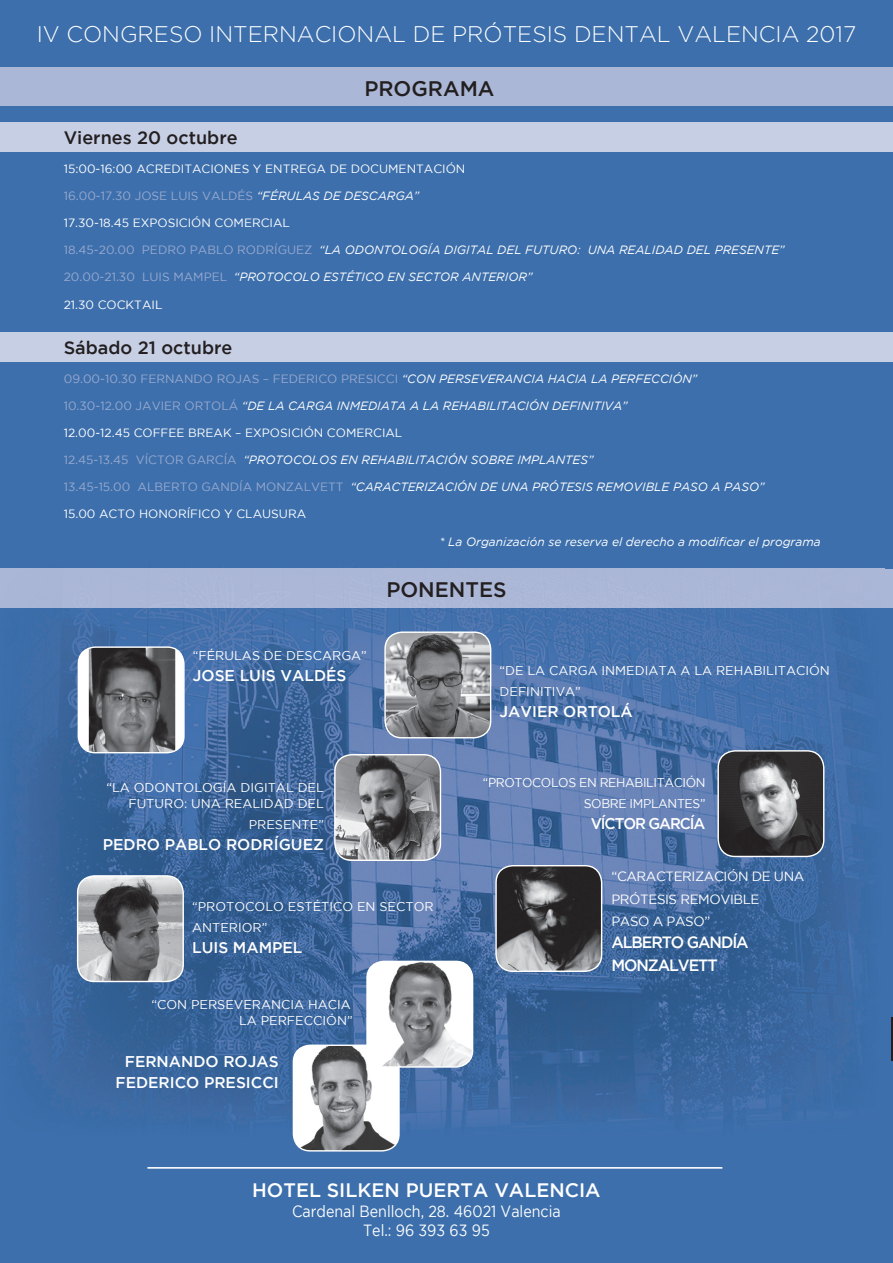
<style>
.page{position:relative;width:893px;height:1263px;background:#3c6fac}
.page>*{position:absolute;margin:0;border:0;box-sizing:border-box;transform-origin:0 0}
.t1{font:300 22.5px "Gotham";color:#fff}
.t2{font:500 21px "Gotham";color:#231f20}
.t3{font:500 19.5px "Gotham";color:#fff}
.t4{font:500 18px "Gotham";color:#231f20}
.t5{font:500 16.35px/22.4px "Gotham";letter-spacing:-.07em;color:#fff}
.t6{font:16.2px/19.5px "Gotham";color:#fff;text-align:center;scale:.88 1}
.t7{font:500 15.45px/21.1px "Gotham";color:#fff;text-align:center}
.t8{font:500 15.45px "Gotham";letter-spacing:-.07em;color:#fff}
.t9{font:13.35px/22.4px "Gotham";letter-spacing:-.03em;color:#fff}
.t10{font:12.75px/21.1px "Gotham";color:#fff}
.t11{font:12.75px/21.1px "Gotham";letter-spacing:-.03em;color:#fff;text-align:right}
.t12{font:italic 12px "Gotham";color:#fff}
.t13{font:12px "Gotham";color:#fff}
.t14{font:12px "Gotham";color:#99a9cf}
.s1{font-style:italic;color:#fff}
.s2{font-style:normal;color:#99a9cf}
.s3{font-style:normal;color:#3c6fac}
</style>
<div class="page">
<hr style="left:147px;top:1167px;width:575px;height:2px;background:#fff">
<img style="left:0;top:568px;width:884px;height:568px">
<div style="left:78px;top:647px;width:106px;height:106px;background:#fff;border-radius:17px"></div>
<img style="left:89px;top:648px;width:86px;height:105px">
<div style="left:78px;top:646px;width:107px;height:107px;border:1px solid #fff;border-radius:17px"></div>
<img style="left:78px;top:876px;width:105px;height:105px">
<div style="left:77px;top:875px;width:107px;height:107px;border:1px solid #fff;border-radius:17px"></div>
<img style="left:385px;top:632px;width:106px;height:106px">
<div style="left:384px;top:631px;width:107px;height:107px;border:1px solid #fff;border-radius:17px"></div>
<img style="left:496px;top:866px;width:106px;height:105px">
<div style="left:495px;top:865px;width:107px;height:107px;border:1px solid #fff;border-radius:17px"></div>
<img style="left:718px;top:751px;width:106px;height:105px">
<div style="left:717px;top:750px;width:107px;height:107px;border:1px solid #fff;border-radius:17px"></div>
<img style="left:335px;top:755px;width:105px;height:105px">
<div style="left:334px;top:754px;width:107px;height:107px;border:1px solid #fff;border-radius:17px"></div>
<img style="left:293px;top:1045px;width:106px;height:106px">
<div style="left:293px;top:1044px;width:107px;height:107px;border:1px solid #fff;border-radius:17px"></div>
<img style="left:367px;top:961px;width:106px;height:106px">
<div style="left:366px;top:961px;width:107px;height:107px;border:1px solid #fff;border-radius:17px"></div>
<div style="left:884px;top:569px;width:9px;height:38px;background:#abb7d7"></div>
<div style="left:0;top:569px;width:884px;height:38px;background:#abb7d7"></div>
<div style="left:0;top:123px;width:893px;height:29px;background:#c7cfe5"></div>
<div style="left:0;top:332px;width:893px;height:30px;background:#c7cfe5"></div>
<div style="left:0;top:67px;width:893px;height:39px;background:#abb7d7"></div>
<hr style="left:891px;top:1017px;width:2px;height:44px;background:#231f20">
<h1 class="t1" style="left:37px;top:22px;width:821px">IV CONGRESO INTERNACIONAL DE PRÓTESIS DENTAL VALENCIA 2017</h1>
<h2 class="t2" style="left:364px;top:76px;width:132px">PROGRAMA</h2>
<h3 class="t4" style="left:64px;top:127px;width:175px">Viernes 20 octubre</h3>
<p class="t13" style="left:64px;top:162px;width:403px">15:00-16:00 ACREDITACIONES Y ENTREGA DE DOCUMENTACIÓN</p>
<p class="t14" style="left:64px;top:189px;width:357px">16.00-17.30 JOSE LUIS VALDÉS <span class="s1">“FÉRULAS DE DESCARGA”</span></p>
<p class="t13" style="left:64px;top:216px;width:228px">17.30-18.45 EXPOSICIÓN COMERCIAL</p>
<p class="t12" style="left:64px;top:243px;width:722px"><span class="s2">18.45-20.00 PEDRO PABLO RODRÍGUEZ</span><span class="s3">:</span> “LA ODONTOLOGÍA DIGITAL DEL FUTURO: UNA REALIDAD DEL PRESENTE”</p>
<p class="t12" style="left:64px;top:270px;width:470px"><span class="s2">20.00-21.30 LUIS MAMPEL</span><span class="s3">:</span> “PROTOCOLO ESTÉTICO EN SECTOR ANTERIOR”</p>
<p class="t13" style="left:64px;top:298px;width:100px">21.30 COCKTAIL</p>
<h3 class="t4" style="left:64px;top:337px;width:170px">Sábado 21 octubre</h3>
<p class="t14" style="left:64px;top:372px;width:635px">09.00-10.30 FERNANDO ROJAS – FEDERICO PRESICCI <span class="s1">“CON PERSEVERANCIA HACIA LA PERFECCIÓN”</span></p>
<p class="t12" style="left:64px;top:399px;width:565px"><span class="s2">10.30-12.00 JAVIER ORTOLÁ</span> “DE LA CARGA INMEDIATA A LA REHABILITACIÓN DEFINITIVA”</p>
<p class="t13" style="left:64px;top:426px;width:340px">12.00-12.45 COFFEE BREAK – EXPOSICIÓN COMERCIAL</p>
<p class="t12" style="left:64px;top:453px;width:531px"><span class="s2">12.45-13.45 VÍCTOR GARCÍA</span><span class="s3">:</span> “PROTOCOLOS EN REHABILITACIÓN SOBRE IMPLANTES”</p>
<p class="t12" style="left:64px;top:480px;width:702px"><span class="s2">13.45-15.00 ALBERTO GANDÍA MONZALVETT</span><span class="s3">:</span> “CARACTERIZACIÓN DE UNA PRÓTESIS REMOVIBLE PASO A PASO”</p>
<p class="t13" style="left:64px;top:507px;width:244px">15.00 ACTO HONORÍFICO Y CLAUSURA</p>
<p class="t12" style="left:439px;top:535px;width:383px">* La Organización se reserva el derecho a modificar el programa</p>
<p class="t10" style="left:193px;top:644px;width:176px">“FÉRULAS DE DESCARGA”</p>
<p class="t7" style="left:193px;top:664px;width:155px">JOSE LUIS VALDÉS</p>
<h2 class="t2" style="left:386px;top:578px;width:122px">PONENTES</h2>
<p class="t10" style="left:500px;top:659px;width:332px">“DE LA CARGA INMEDIATA A LA REHABILITACIÓN<br>DEFINITIVA”</p>
<p class="t7" style="left:500px;top:700px;width:135px">JAVIER ORTOLÁ</p>
<p class="t10" style="left:106px;top:780px;width:219px;line-height:15.5px;text-align:right">“LA ODONTOLOGÍA DIGITAL DEL<br>FUTURO: UNA REALIDAD DEL</p>
<p class="t10" style="left:249px;top:813px;width:77px">PRESENTE”</p>
<p class="t7" style="left:103px;top:833px;width:223px">PEDRO PABLO RODRÍGUEZ</p>
<p class="t11" style="left:483px;top:771px;width:224px">“PROTOCOLOS EN REHABILITACIÓN<br>SOBRE IMPLANTES”</p>
<p class="t8" style="left:591px;top:815px;width:116px">VÍCTOR GARCÍA</p>
<p class="t10" style="left:192px;top:896px;width:243px">“PROTOCOLO ESTÉTICO EN SECTOR<br>ANTERIOR”</p>
<p class="t7" style="left:192px;top:937px;width:112px">LUIS MAMPEL</p>
<p class="t10" style="left:151px;top:997px;width:203px;line-height:15.5px;text-align:right">“CON PERSEVERANCIA HACIA<br>LA PERFECCIÓN”</p>
<p class="t7" style="left:116px;top:1050px;width:165px">FERNANDO ROJAS<br>FEDERICO PRESICCI</p>
<p class="t9" style="left:611px;top:865px;width:194px">“CARACTERIZACIÓN DE UNA<br>PRÓTESIS REMOVIBLE<br>PASO A PASO”</p>
<h3 class="t5" style="left:611px;top:931px;width:139px">ALBERTO GANDÍA<br>MONZALVETT</h3>
<h3 class="t3" style="left:252px;top:1179px;width:350px">HOTEL SILKEN PUERTA VALENCIA</h3>
<h3 class="t6" style="left:292px;top:1201px;width:307px">Cardenal Benlloch, 28. 46021 Valencia<br>Tel.: 96 393 63 95</h3>
</div>
